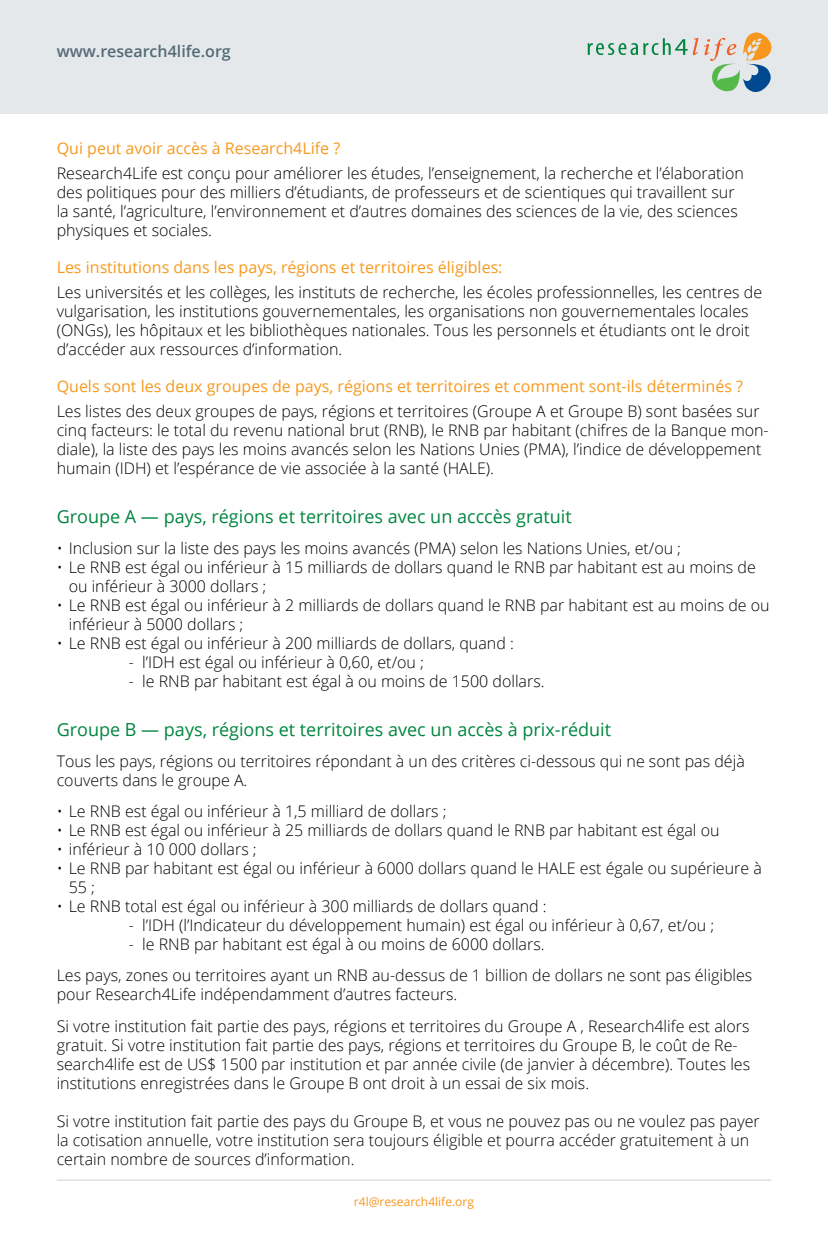
<style>
.page{position:relative;width:828px;height:1248px;background:#fff}
.page>*{position:absolute;margin:0;border:0;box-sizing:border-box;transform-origin:0 0}
.t1{font:18px "Open Sans";color:#00853f}
.t2{font:300 16px/19px "Open Sans";color:#000}
.t3{font:16px "Open Sans";color:#f8991d}
.t4{font:600 16px "Open Sans";color:#536a76}
.t5{font:12px "Open Sans";color:#f8971d}
</style>
<div class="page">
<div style="left:0;top:0;width:828px;height:114px;background:#e4e8ea"></div>
<svg style="left:587px;top:38px;width:111px;height:17px"></svg>
<svg style="left:704px;top:32px;width:67px;height:60px"></svg>
<hr style="left:57px;top:1179px;width:714px;height:1px;background:#9d9fa2">
<p class="t4" style="left:57px;top:40px;width:176px">www.research4life.org</p>
<p class="t3" style="left:57px;top:137px;width:285px">Qui peut avoir accès à Research4Life ?</p>
<p class="t2" style="left:57px;top:163px;width:689px">Research4Life est conçu pour améliorer les études, l’enseignement, la recherche et l’élaboration des politiques pour des milliers d’étudiants, de professeurs et de scientiques qui travaillent sur la santé, l’agriculture, l’environnement et d’autres domaines des sciences de la vie, des sciences physiques et sociales.</p>
<p class="t3" style="left:57px;top:256px;width:447px">Les institutions dans les pays, régions et territoires éligibles:</p>
<p class="t2" style="left:57px;top:282px;width:707px">Les universités et les collèges, les instituts de recherche, les écoles professionnelles, les centres de vulgarisation, les institutions gouvernementales, les organisations non gouvernementales locales (ONGs), les hôpitaux et les bibliothèques nationales. Tous les personnels et étudiants ont le droit d’accéder aux ressources d’information.</p>
<p class="t3" style="left:57px;top:375px;width:688px">Quels sont les deux groupes de pays, régions et territoires et comment sont-ils déterminés ?</p>
<p class="t2" style="left:57px;top:401px;width:713px">Les listes des deux groupes de pays, régions et territoires (Groupe A et Groupe B) sont basées sur cinq facteurs: le total du revenu national brut (RNB), le RNB par habitant (chifres de la Banque mon&shy;diale), la liste des pays les moins avancés selon les Nations Unies (PMA), l’indice de développement humain (IDH) et l’espérance de vie associée à la santé (HALE).</p>
<p class="t1" style="left:57px;top:504px;width:516px">Groupe A — pays, régions et territoires avec un acccès gratuit</p>
<p class="t2" style="left:57px;top:538px;width:626px">• Inclusion sur la liste des pays les moins avancés (PMA) selon les Nations Unies, et/ou ;</p>
<p class="t2" style="left:69px;top:557px;width:688px;text-indent:-12px">• Le RNB est égal ou inférieur à 15 milliards de dollars quand le RNB par habitant est au moins de ou inférieur à 3000 dollars ;</p>
<p class="t2" style="left:69px;top:595px;width:702px;text-indent:-12px">• Le RNB est égal ou inférieur à 2 milliards de dollars quand le RNB par habitant est au moins de ou inférieur à 5000 dollars ;</p>
<p class="t2" style="left:57px;top:633px;width:458px">• Le RNB est égal ou inférieur à 200 milliards de dollars, quand :</p>
<p class="t2" style="left:129px;top:652px;width:297px">- l’IDH est égal ou inférieur à 0,60, et/ou ;</p>
<p class="t2" style="left:129px;top:671px;width:417px">- le RNB par habitant est égal à ou moins de 1500 dollars.</p>
<p class="t1" style="left:57px;top:717px;width:556px">Groupe B — pays, régions et territoires avec un accès à prix-réduit</p>
<p class="t2" style="left:57px;top:751px;width:689px">Tous les pays, régions ou territoires répondant à un des critères ci-dessous qui ne sont pas déjà couverts dans le groupe A.</p>
<p class="t2" style="left:57px;top:801px;width:391px">• Le RNB est égal ou inférieur à 1,5 milliard de dollars ;</p>
<p class="t2" style="left:57px;top:820px;width:664px">• Le RNB est égal ou inférieur à 25 milliards de dollars quand le RNB par habitant est égal ou</p>
<p class="t2" style="left:57px;top:839px;width:201px">• inférieur à 10 000 dollars ;</p>
<p class="t2" style="left:69px;top:858px;width:694px;text-indent:-12px">• Le RNB par habitant est égal ou inférieur à 6000 dollars quand le HALE est égale ou supérieure à<br>55 ;</p>
<p class="t2" style="left:57px;top:896px;width:491px">• Le RNB total est égal ou inférieur à 300 milliards de dollars quand :</p>
<p class="t2" style="left:129px;top:915px;width:587px">- l’IDH (l’Indicateur du développement humain) est égal ou inférieur à 0,67, et/ou ;</p>
<p class="t2" style="left:57px;top:928px;width:697px;line-height:31px;text-indent:72px">- le RNB par habitant est égal à ou moins de 6000 dollars.<br>Les pays, zones ou territoires ayant un RNB au-dessus de 1 billion de dollars ne sont pas éligibles</p>
<p class="t2" style="left:57px;top:978px;width:694px;line-height:31px">pour Research4Life indépendamment d’autres facteurs.<br>Si votre institution fait partie des pays, régions et territoires du Groupe A , Research4life est alors</p>
<p class="t2" style="left:57px;top:1034px;width:695px">gratuit. Si votre institution fait partie des pays, régions et territoires du Groupe B, le coût de Re&shy;search4life est de US$ 1500 par institution et par année civile (de janvier à décembre). Toutes les institutions enregistrées dans le Groupe B ont droit à un essai de six mois.</p>
<p class="t2" style="left:57px;top:1110px;width:704px">Si votre institution fait partie des pays du Groupe B, et vous ne pouvez pas ou ne voulez pas payer la cotisation annuelle, votre institution sera toujours éligible et pourra accéder gratuitement à un certain nombre de sources d’information.</p>
<p class="t5" style="left:354px;top:1193px;width:121px">r4l@research4life.org</p>
</div>
